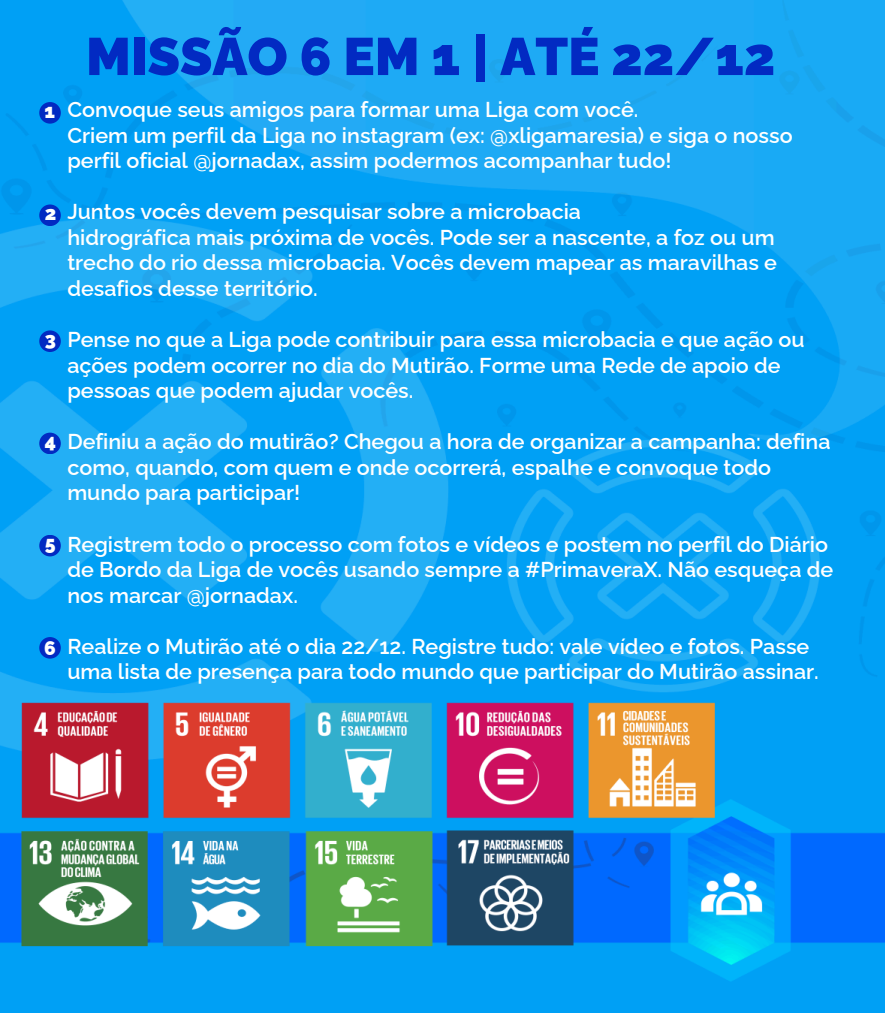
<style>
.page{position:relative;width:885px;height:1013px;background:#fff}
.page>*{position:absolute;margin:0;border:0;box-sizing:border-box;transform-origin:0 0}
.t1{font:900 52.6px "Raleway";color:#022ac2}
.t2{font:600 21.5px/25.5px "Raleway";color:#fff}
.t3{font:900 19.3px "Raleway";color:#fff}
</style>
<div class="page">
<img style="left:0;top:0;width:885px;height:1012px">
<div style="left:39px;top:102px;width:22px;height:22px;background:#022ac2;border-radius:50%"></div>
<div style="left:39px;top:204px;width:22px;height:22px;background:#022ac2;border-radius:50%"></div>
<div style="left:39px;top:330px;width:22px;height:22px;background:#022ac2;border-radius:50%"></div>
<div style="left:39px;top:432px;width:22px;height:22px;background:#022ac2;border-radius:50%"></div>
<div style="left:39px;top:535px;width:22px;height:21px;background:#022ac2;border-radius:50%"></div>
<div style="left:39px;top:637px;width:22px;height:21px;background:#022ac2;border-radius:50%"></div>
<p class="t3" style="left:44px;top:100px;width:12px">1</p>
<p class="t3" style="left:45px;top:202px;width:13px">2</p>
<p class="t3" style="left:45px;top:327px;width:13px">3</p>
<p class="t3" style="left:45px;top:430px;width:13px">4</p>
<p class="t3" style="left:45px;top:532px;width:12px">5</p>
<p class="t3" style="left:44px;top:636px;width:13px">6</p>
<h1 class="t1" style="left:86px;top:26px;width:691px">MISSÃO 6 EM 1 | ATÉ 22/12</h1>
<p class="t2" style="left:67px;top:97px;width:573px">Convoque seus amigos para formar uma Liga com você.</p>
<p class="t2" style="left:67px;top:122px;width:727px">Criem um perfil da Liga no instagram (ex: @xligamaresia) e siga o nosso perfil oficial @jornadax, assim podermos acompanhar tudo!</p>
<p class="t2" style="left:67px;top:199px;width:515px">Juntos vocês devem pesquisar sobre a microbacia</p>
<p class="t2" style="left:67px;top:224px;width:711px;text-align:justify">hidrográfica mais próxima de vocês. Pode ser a nascente, a foz ou um trecho do rio dessa microbacia. Vocês devem mapear as maravilhas e desafios desse território.</p>
<p class="t2" style="left:67px;top:327px;width:739px">Pense no que a Liga pode contribuir para essa microbacia e que ação ou ações podem ocorrer no dia do Mutirão. Forme uma Rede de apoio de pessoas que podem ajudar vocês.</p>
<p class="t2" style="left:67px;top:429px;width:765px">Definiu a ação do mutirão? Chegou a hora de organizar a campanha: defina como, quando, com quem e onde ocorrerá, espalhe e convoque todo mundo para participar!</p>
<p class="t2" style="left:67px;top:531px;width:767px">Registrem todo o processo com fotos e vídeos e postem no perfil do Diário de Bordo da Liga de vocês usando sempre a #PrimaveraX. Não esqueça de nos marcar @jornadax.</p>
<p class="t2" style="left:67px;top:633px;width:753px">Realize o Mutirão até o dia 22/12. Registre tudo: vale vídeo e fotos. Passe uma lista de presença para todo mundo que participar do Mutirão assinar.</p>
</div>
